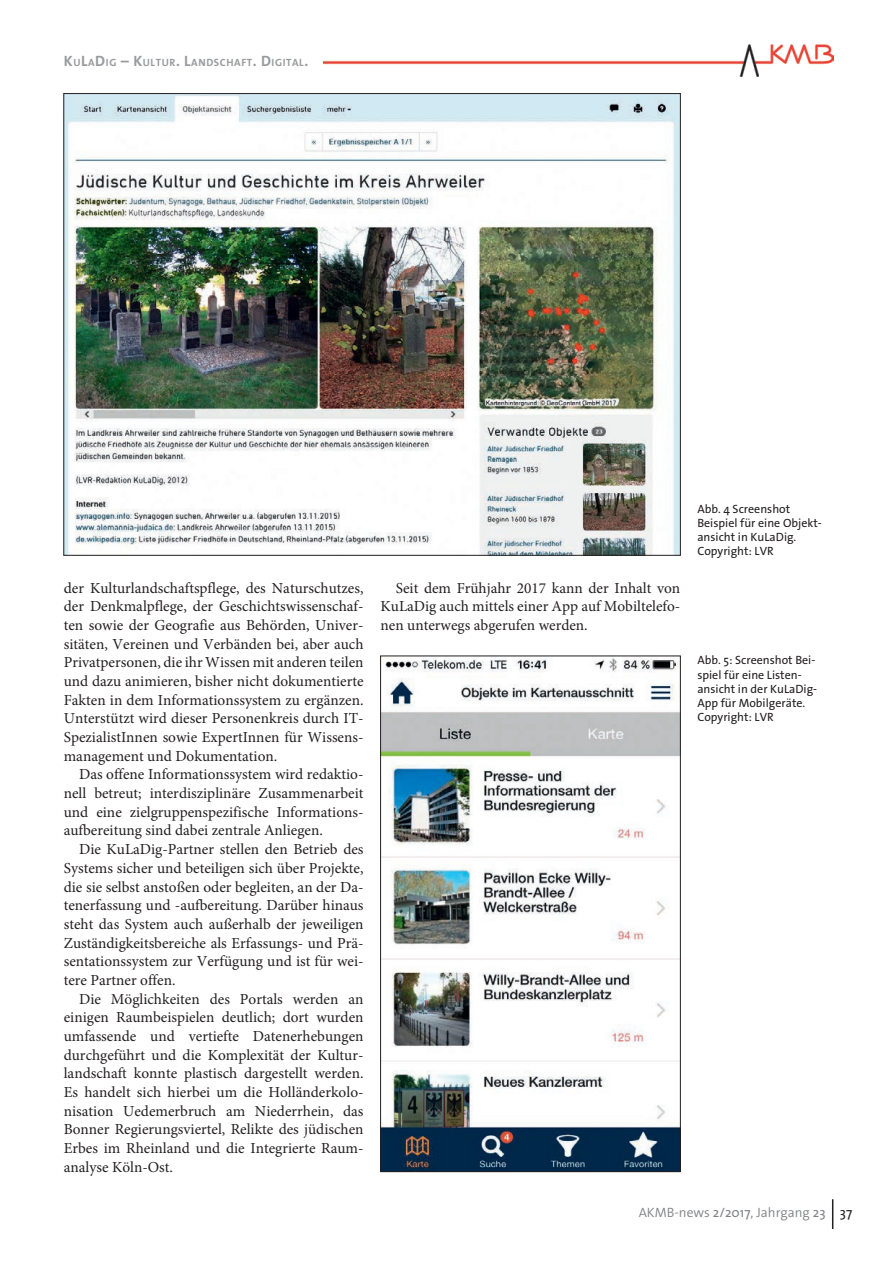
<style>
.page{position:relative;width:893px;height:1263px;background:#fff}
.page>*{position:absolute;margin:0;border:0;box-sizing:border-box;transform-origin:0 0}
.t1{font:15.3px/18.6px "Minion Pro";color:#231f20;text-align:justify}
.t2{font:300 13.5px "The Sans B4";color:#808285}
.t3{font:12px/14.2px "The Sans B5 Plain";color:#231f20}
.t4{font:700 10.5px "The Sans B7";letter-spacing:.055em;color:#989a9d}
.s1{font-size:15px}
.s2{font-family:"The Mix"}
.s3{font-family:"The Mix";font-weight:400}
.s4{font-family:"The Mix";font-weight:400;color:#231f20}
</style>
<div class="page">
<img style="left:323px;top:44px;width:510px;height:33px">
<hr style="left:832px;top:1199px;width:1px;height:30px;background:#231f20">
<img style="left:65px;top:95px;width:614px;height:459px">
<img style="left:382px;top:658px;width:297px;height:512px">
<div style="left:380px;top:656px;width:301px;height:516px;border:1px solid #231f20"></div>
<p class="t4" style="left:64px;top:57px;width:246px"><span class="s1">K</span>U<span class="s1">L</span>A<span class="s1">D</span>IG <span class="s1">– K</span>ULTUR<span class="s1">. L</span>ANDSCHAFT<span class="s1">. D</span>IGITAL<span class="s1">.</span></p>
<p class="t1" style="left:64px;top:578px;width:301px">der Kulturlandschaftspflege, des Naturschutzes, der Denkmalpflege, der Geschichtswissenschaf&shy;ten sowie der Geografie aus Behörden, Univer&shy;sitäten, Vereinen und Verbänden bei, aber auch Privatpersonen, die ihr Wissen mit anderen teilen und dazu animieren, bisher nicht dokumentierte Fakten in dem Informationssystem zu ergänzen.<br>Unterstützt wird dieser Personenkreis durch IT-SpezialistInnen sowie ExpertInnen für Wissens&shy;management und Dokumentation.</p>
<p class="t1" style="left:64px;top:765px;width:301px;text-indent:15px">Das offene Informationssystem wird redaktio&shy;nell betreut; interdisziplinäre Zusammenarbeit und eine zielgruppenspezifische Informations&shy;aufbereitung sind dabei zentrale Anliegen.</p>
<p class="t1" style="left:64px;top:840px;width:301px;text-indent:15px">Die KuLaDig-Partner stellen den Betrieb des Systems sicher und beteiligen sich über Projekte, die sie selbst anstoßen oder begleiten, an der Da&shy;tenerfassung und -aufbereitung. Darüber hinaus steht das System auch außerhalb der jeweiligen Zuständigkeitsbereiche als Erfassungs- und Prä&shy;sentationssystem zur Verfügung und ist für wei&shy;tere Partner offen.</p>
<p class="t1" style="left:64px;top:989px;width:301px;text-indent:15px">Die Möglichkeiten des Portals werden an einigen Raumbeispielen deutlich; dort wurden umfassende und vertiefte Datenerhebungen durchgeführt und die Komplexität der Kultur&shy;landschaft konnte plastisch dargestellt werden.<br>Es handelt sich hierbei um die Holländerkolo&shy;nisation Uedemerbruch am Niederrhein, das Bonner Regierungsviertel, Relikte des jüdischen Erbes im Rheinland und die Integrierte Raum&shy;analyse Köln-Ost.</p>
<p class="t1" style="left:381px;top:578px;width:301px;text-indent:15px">Seit dem Frühjahr 2017 kann der Inhalt von KuLaDig auch mittels einer App auf Mobiltelefo&shy;nen unterwegs abgerufen werden.</p>
<p class="t3" style="left:697px;top:502px;width:126px">Abb. <span class="s2">4</span> Screenshot<br>Beispiel für eine Objekt&shy;ansicht in KuLaDig.<br>Copyright: LVR</p>
<p class="t3" style="left:697px;top:654px;width:121px">Abb. <span class="s2">5</span>: Screenshot Bei&shy;spiel für eine Listen&shy;ansicht in der KuLaDig-<br>App für Mobilgeräte.<br>Copyright: LVR</p>
<p class="t2" style="left:639px;top:1205px;width:215px">AKMB-news <span class="s3">2/2017</span>, Jahrgang <span class="s3">23</span> <span class="s4">37</span></p>
</div>
